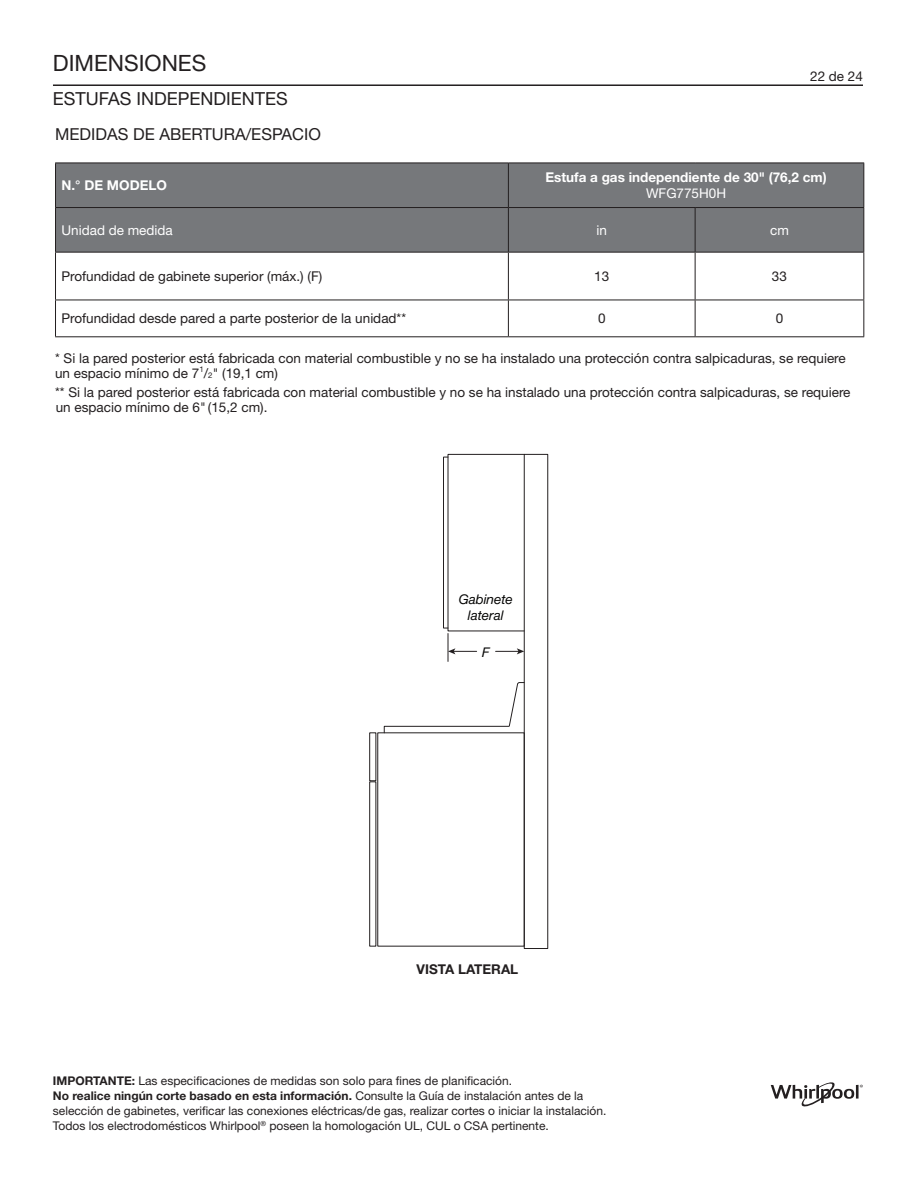
<style>
.page{position:relative;width:918px;height:1188px;background:#fff}
.page>*{position:absolute;margin:0;border:0;box-sizing:border-box;transform-origin:0 0}
.t1{font:22.5px "Helvetica Neue LT Std";color:#231f20}
.t2{font:18px "Helvetica Neue LT Std";color:#231f20}
.t3{font:16.5px "Helvetica Neue LT Std";color:#231f20}
._2_Body{font:13.5px/15px "Helvetica Neue LT Std";color:#231f20}
.t4{font:700 13.5px "Helvetica Neue LT Std";color:#fff}
.t5{font:13.5px "Helvetica Neue LT Std";color:#fff}
.t6{font:italic 13.5px/16.2px "Neue Helvetica BQ";color:#050504;text-align:center}
.t7{font:700 13.5px "Helvetica Neue LT Std";color:#231f20}
.t8{font:12px/15px "Helvetica Neue LT Std";color:#231f20}
.s1{font-size:7.8px}
.s2{font-weight:700}
</style>
<div class="page">
<hr style="left:53px;top:84px;width:810px;height:2px;background:#231f20">
<hr style="left:856px;top:1085px;width:3px;height:14px;background:#231f20">
<svg style="left:771px;top:1082px;width:83px;height:24px"></svg>
<div style="left:56px;top:164px;width:807px;height:88px;background:#76787b"></div>
<hr style="left:508px;top:253px;width:1px;height:47px;background:#231f20">
<hr style="left:695px;top:253px;width:1px;height:47px;background:#231f20">
<hr style="left:863px;top:253px;width:1px;height:47px;background:#231f20">
<hr style="left:55px;top:300px;width:453px;height:1px;background:#231f20">
<hr style="left:508px;top:300px;width:187px;height:1px;background:#231f20">
<hr style="left:508px;top:300px;width:1px;height:36px;background:#231f20">
<hr style="left:695px;top:300px;width:169px;height:1px;background:#231f20">
<hr style="left:695px;top:300px;width:1px;height:36px;background:#231f20">
<hr style="left:863px;top:300px;width:1px;height:36px;background:#231f20">
<hr style="left:508px;top:336px;width:187px;height:1px;background:#231f20">
<hr style="left:695px;top:336px;width:169px;height:1px;background:#231f20">
<hr style="left:863px;top:163px;width:1px;height:44px;background:#231f20">
<hr style="left:55px;top:207px;width:453px;height:1px;background:#231f20">
<hr style="left:508px;top:207px;width:187px;height:1px;background:#231f20">
<hr style="left:695px;top:207px;width:169px;height:1px;background:#231f20">
<hr style="left:695px;top:208px;width:1px;height:44px;background:#231f20">
<hr style="left:863px;top:208px;width:1px;height:44px;background:#231f20">
<hr style="left:508px;top:252px;width:187px;height:1px;background:#231f20">
<hr style="left:695px;top:252px;width:169px;height:1px;background:#231f20">
<hr style="left:508px;top:163px;width:187px;height:1px;background:#231f20">
<hr style="left:695px;top:163px;width:169px;height:1px;background:#231f20">
<hr style="left:55px;top:253px;width:1px;height:47px;background:#231f20">
<hr style="left:55px;top:300px;width:1px;height:36px;background:#231f20">
<hr style="left:55px;top:336px;width:453px;height:1px;background:#231f20">
<hr style="left:55px;top:163px;width:453px;height:1px;background:#231f20">
<hr style="left:55px;top:163px;width:1px;height:44px;background:#231f20">
<hr style="left:508px;top:163px;width:1px;height:44px;background:#231f20">
<hr style="left:55px;top:208px;width:1px;height:44px;background:#231f20">
<hr style="left:508px;top:208px;width:1px;height:44px;background:#231f20">
<hr style="left:55px;top:252px;width:453px;height:1px;background:#231f20">
<div style="left:524px;top:454px;width:24px;height:495px;border:1px solid #231f20"></div>
<div style="left:448px;top:454px;width:77px;height:177px;border:1px solid #231f20"></div>
<div style="left:443px;top:457px;width:5px;height:171px;border:1px solid #231f20"></div>
<div style="left:377px;top:732px;width:148px;height:215px;border:1px solid #231f20"></div>
<div style="left:369px;top:732px;width:7px;height:49px;border:1px solid #231f20"></div>
<div style="left:369px;top:781px;width:7px;height:166px;border:1px solid #231f20"></div>
<svg style="left:384px;top:682px;width:141px;height:52px"></svg>
<svg style="left:496px;top:648px;width:28px;height:6px"></svg>
<svg style="left:448px;top:633px;width:29px;height:28px"></svg>
<h1 class="t1" style="left:53px;top:49px;width:155px">DIMENSIONES</h1>
<h2 class="t2" style="left:53px;top:88px;width:236px">ESTUFAS INDEPENDIENTES</h2>
<p class="t3" style="left:55px;top:124px;width:267px">MEDIDAS DE ABERTURA/ESPACIO</p>
<p class="t4" style="left:62px;top:177px;width:107px">N.° DE MODELO</p>
<p class="_2_Body" style="left:810px;top:68px;width:54px">22 de 24</p>
<p class="t4" style="left:545px;top:169px;width:283px">Estufa a gas independiente de 30" (76,2 cm)</p>
<p class="t5" style="left:646px;top:185px;width:82px">WFG775H0H</p>
<p class="t5" style="left:62px;top:222px;width:113px">Unidad de medida</p>
<p class="t5" style="left:597px;top:222px;width:12px">in</p>
<p class="t5" style="left:770px;top:222px;width:20px">cm</p>
<p class="_2_Body" style="left:62px;top:268px;width:262px">Profundidad de gabinete superior (máx.) (F)</p>
<p class="_2_Body" style="left:594px;top:268px;width:17px">13</p>
<p class="_2_Body" style="left:772px;top:268px;width:17px">33</p>
<p class="_2_Body" style="left:62px;top:311px;width:346px">Profundidad desde pared a parte posterior de la unidad**</p>
<p class="_2_Body" style="left:598px;top:311px;width:9px">0</p>
<p class="_2_Body" style="left:776px;top:311px;width:9px">0</p>
<p class="_2_Body" style="left:55px;top:351px;width:792px">* Si la pared posterior está fabricada con material combustible y no se ha instalado una protección contra salpicaduras, se requiere un espacio mínimo de 7<sup>1</sup>/<span class="s1">2</span>" (19,1 cm)</p>
<p class="_2_Body" style="left:55px;top:385px;width:797px">** Si la pared posterior está fabricada con material combustible y no se ha instalado una protección contra salpicaduras, se requiere un espacio mínimo de 6" (15,2 cm).</p>
<p class="t6" style="left:459px;top:591px;width:55px">Gabinete lateral</p>
<p class="t6" style="left:482px;top:644px;width:9px">F</p>
<p class="t7" style="left:417px;top:961px;width:103px">VISTA LATERAL</p>
<p class="t8" style="left:53px;top:1073px;width:555px"><span class="s2">IMPORTANTE:</span> Las especificaciones de medidas son solo para fines de planificación.<br><span class="s2">No realice ningún corte basado en esta información.</span> Consulte la Guía de instalación antes de la selección de gabinetes, verificar las conexiones eléctricas/de gas, realizar cortes o iniciar la instalación.<br>Todos los electrodomésticos Whirlpool<sup>®</sup> poseen la homologación UL, CUL o CSA pertinente.</p>
</div>
